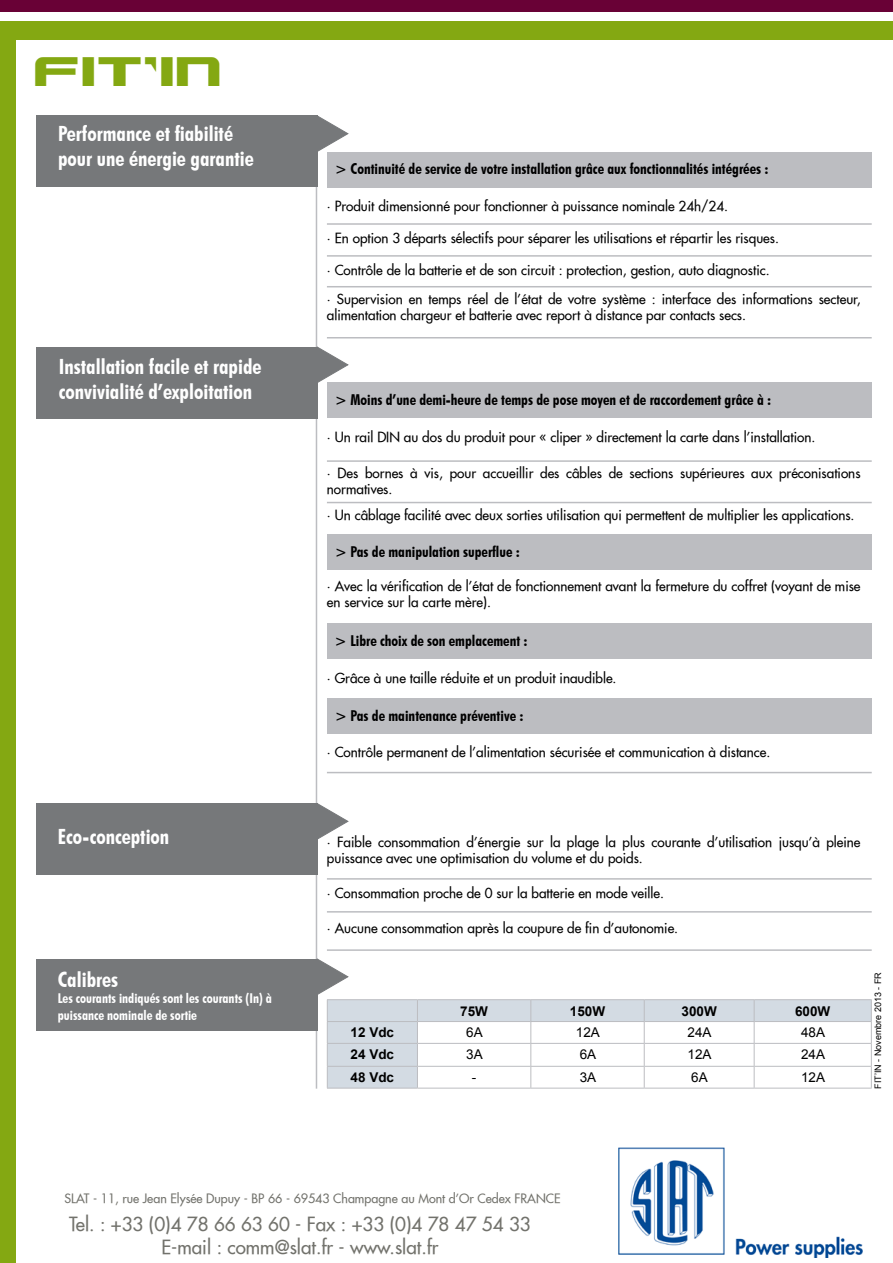
<style>
.page{position:relative;width:893px;height:1263px;background:#fff}
.page>*{position:absolute;margin:0;border:0;box-sizing:border-box;transform-origin:0 0}
.t1{font:45px "Gunship";color:#84a812}
.t2{font:700 condensed 21px/25.2px "Futura BT";color:#fff}
.t3{font:18.75px/22.5px "Futura Extended";color:#72726c;text-align:center}
.t4{font:700 condensed 15px "Futura BT";color:#000}
.t5{font:13.5px/16.2px "Futura Extended";color:#000}
.t6{font:700 condensed 13.5px/16.2px "Futura BT";color:#fff}
.t7{font:700 13.5px "Arial";color:#000}
.t8{font:13.5px "Arial";color:#000}
.t9{font:12.45px "Futura Extended";color:#72726c}
.t10{font:9px "Arial";color:#000}
</style>
<div class="page">
<div style="left:0;top:0;width:893px;height:12px;background:#690136"></div>
<div style="left:0;top:21px;width:893px;height:18px;background:#84a812"></div>
<div style="left:0;top:29px;width:16px;height:1234px;background:#84a812"></div>
<img style="left:618px;top:1147px;width:245px;height:111px">
<hr style="left:316px;top:136px;width:1px;height:953px;background:#bcbdc1">
<hr style="left:327px;top:223px;width:545px;height:2px;background:#bcbdc1">
<div style="left:36px;top:347px;width:281px;height:71px;background:#76787a"></div>
<svg style="left:317px;top:347px;width:31px;height:36px"></svg>
<div style="left:36px;top:803px;width:281px;height:72px;background:#76787a"></div>
<svg style="left:317px;top:803px;width:31px;height:36px"></svg>
<hr style="left:327px;top:337px;width:545px;height:1px;background:#bcbdc1">
<hr style="left:327px;top:286px;width:545px;height:1px;background:#bcbdc1">
<hr style="left:327px;top:255px;width:545px;height:2px;background:#bcbdc1">
<div style="left:327px;top:152px;width:545px;height:35px;background:#bcbdc1"></div>
<div style="left:327px;top:383px;width:545px;height:35px;background:#bcbdc1"></div>
<hr style="left:327px;top:460px;width:545px;height:2px;background:#bcbdc1">
<hr style="left:327px;top:772px;width:545px;height:1px;background:#bcbdc1">
<hr style="left:327px;top:502px;width:545px;height:1px;background:#bcbdc1">
<hr style="left:327px;top:878px;width:545px;height:2px;background:#bcbdc1">
<hr style="left:327px;top:949px;width:545px;height:2px;background:#bcbdc1">
<hr style="left:327px;top:911px;width:545px;height:1px;background:#bcbdc1">
<div style="left:36px;top:959px;width:281px;height:71px;background:#76787a"></div>
<div style="left:327px;top:535px;width:545px;height:35px;background:#bcbdc1"></div>
<div style="left:327px;top:624px;width:545px;height:35px;background:#bcbdc1"></div>
<div style="left:327px;top:698px;width:545px;height:36px;background:#bcbdc1"></div>
<div style="left:36px;top:116px;width:281px;height:71px;background:#76787a"></div>
<svg style="left:317px;top:116px;width:31px;height:36px"></svg>
<svg style="left:317px;top:959px;width:555px;height:129px"></svg>
<hr style="left:327px;top:1088px;width:90px;height:1px;background:#bcbdc1">
<hr style="left:417px;top:1088px;width:114px;height:1px;background:#bcbdc1">
<hr style="left:531px;top:1088px;width:113px;height:1px;background:#bcbdc1">
<hr style="left:644px;top:1088px;width:110px;height:1px;background:#bcbdc1">
<hr style="left:754px;top:1088px;width:118px;height:1px;background:#bcbdc1">
<h1 class="t1" style="left:33px;top:45px;width:190px">fit’in</h1>
<h2 class="t2" style="left:58px;top:121px;width:197px">Performance et fiabilité pour une énergie garantie</h2>
<h2 class="t2" style="left:59px;top:354px;width:204px">Installation facile et rapide convivialité d’exploitation</h2>
<h2 class="t2" style="left:58px;top:824px;width:113px">Eco-conception</h2>
<h2 class="t2" style="left:58px;top:967px;width:62px">Calibres</h2>
<p class="t6" style="left:58px;top:990px;width:216px">Les courants indiqués sont les courants (In) à puissance nominale de sortie</p>
<p class="t4" style="left:335px;top:160px;width:435px">&gt; Continuité de service de votre installation grâce aux fonctionnalités intégrées :</p>
<p class="t5" style="left:327px;top:198px;width:403px">• Produit dimensionné pour fonctionner à puissance nominale 24h/24.</p>
<p class="t5" style="left:327px;top:230px;width:454px">• En option 3 départs sélectifs pour séparer les utilisations et répartir les risques.</p>
<p class="t5" style="left:327px;top:261px;width:444px">• Contrôle de la batterie et de son circuit : protection, gestion, auto diagnostic.</p>
<p class="t5" style="left:327px;top:291px;width:535px">• Supervision en temps réel de l’état de votre système : interface des informations secteur, alimentation chargeur et batterie avec report à distance par contacts secs.</p>
<p class="t4" style="left:335px;top:390px;width:438px">&gt; Moins d’une demi-heure de temps de pose moyen et de raccordement grâce à :</p>
<p class="t5" style="left:327px;top:428px;width:490px">• Un rail DIN au dos du produit pour « cliper » directement la carte dans l’installation.</p>
<p class="t5" style="left:327px;top:464px;width:535px">• Des bornes à vis, pour accueillir des câbles de sections supérieures aux préconisations normatives.</p>
<p class="t5" style="left:327px;top:507px;width:529px">• Un câblage facilité avec deux sorties utilisation qui permettent de multiplier les applications.</p>
<p class="t4" style="left:335px;top:542px;width:187px">&gt; Pas de manipulation superflue :</p>
<p class="t5" style="left:327px;top:578px;width:535px">• Avec la vérification de l’état de fonctionnement avant la fermeture du coffret (voyant de mise en service sur la carte mère).</p>
<p class="t4" style="left:335px;top:631px;width:195px">&gt; Libre choix de son emplacement :</p>
<p class="t5" style="left:327px;top:669px;width:291px">• Grâce à une taille réduite et un produit inaudible.</p>
<p class="t4" style="left:335px;top:706px;width:190px">&gt; Pas de maintenance préventive :</p>
<p class="t5" style="left:327px;top:744px;width:445px">• Contrôle permanent de l’alimentation sécurisée et communication à distance.</p>
<p class="t5" style="left:327px;top:833px;width:535px">• Faible consommation d’énergie sur la plage la plus courante d’utilisation jusqu’à pleine puissance avec une optimisation du volume et du poids.</p>
<p class="t5" style="left:327px;top:884px;width:339px">• Consommation proche de 0 sur la batterie en mode veille.</p>
<p class="t5" style="left:327px;top:919px;width:353px">• Aucune consommation après la coupure de fin d’autonomie.</p>
<p class="t7" style="left:460px;top:1002px;width:29px">75W</p>
<p class="t7" style="left:570px;top:1002px;width:37px">150W</p>
<p class="t7" style="left:682px;top:1002px;width:37px">300W</p>
<p class="t7" style="left:795px;top:1002px;width:37px">600W</p>
<p class="t7" style="left:351px;top:1024px;width:45px">12 Vdc</p>
<p class="t8" style="left:466px;top:1024px;width:18px">6A</p>
<p class="t8" style="left:576px;top:1024px;width:26px">12A</p>
<p class="t8" style="left:688px;top:1024px;width:26px">24A</p>
<p class="t8" style="left:801px;top:1024px;width:26px">48A</p>
<p class="t7" style="left:351px;top:1045px;width:45px">24 Vdc</p>
<p class="t8" style="left:466px;top:1045px;width:18px">3A</p>
<p class="t8" style="left:580px;top:1045px;width:18px">6A</p>
<p class="t8" style="left:688px;top:1045px;width:26px">12A</p>
<p class="t8" style="left:801px;top:1045px;width:26px">24A</p>
<p class="t7" style="left:351px;top:1068px;width:45px">48 Vdc</p>
<p class="t8" style="left:472px;top:1068px;width:6px">-</p>
<p class="t8" style="left:580px;top:1068px;width:18px">3A</p>
<p class="t8" style="left:691px;top:1068px;width:18px">6A</p>
<p class="t8" style="left:801px;top:1068px;width:26px">12A</p>
<p class="t10" style="left:872px;top:1089px;width:118px;rotate:-90deg">FIT’IN - Novembre 2013 - FR</p>
<p class="t9" style="left:65px;top:1190px;width:497px">SLAT - 11, rue Jean Elysée Dupuy - BP 66 - 69543 Champagne au Mont d’Or Cedex FRANCE</p>
<h3 class="t3" style="left:69px;top:1213px;width:463px">Tel. : +33 (0)4 78 66 63 60 - Fax : +33 (0)4 78 47 54 33<br>E-mail : comm@slat.fr - www.slat.fr</h3>
</div>
